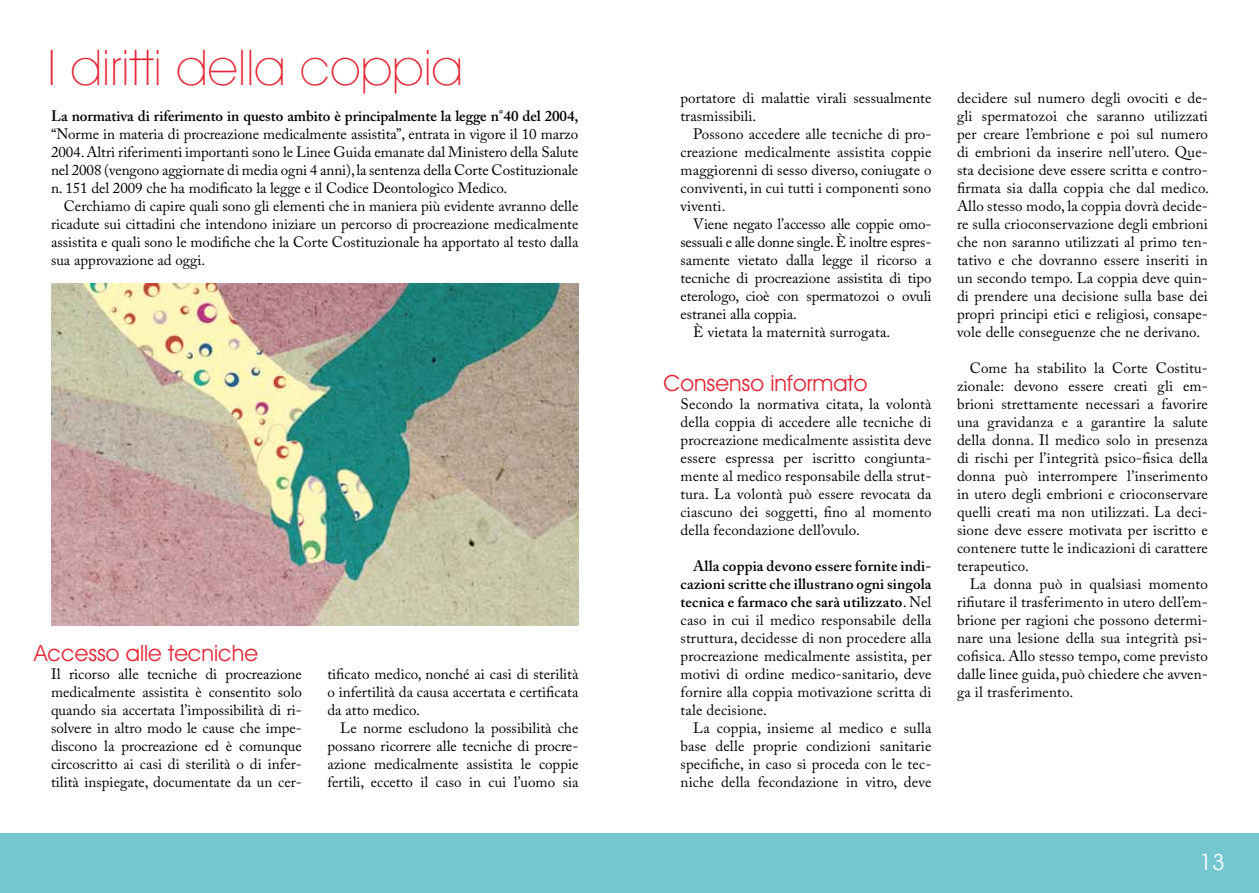
<style>
.page{position:relative;width:1259px;height:893px;background:#fff}
.page>*{position:absolute;margin:0;border:0;box-sizing:border-box;transform-origin:0 0}
.t1{font:200 49.5px "Avant Garde IT Cby BT";letter-spacing:.005em;color:#e42938}
.t2{font:22.5px "Avant Garde IT Cby BT";color:#e42938}
.t3{font:22.5px "Avant Garde IT Cby BT";color:#fff}
.t4{font:15px/18px "Adobe Caslon Pro";color:#000;text-align:justify}
.t5{font:600 15px "Adobe Caslon Pro";letter-spacing:-.005em;color:#000}
.s1{font-weight:600}
</style>
<div class="page">
<div style="left:0;top:833px;width:1259px;height:60px;background:#74c7d1"></div>
<img style="left:51px;top:283px;width:527px;height:342px">
<h1 class="t1" style="left:48px;top:37px;width:417px">I diritti della coppia</h1>
<p class="t5" style="left:51px;top:107px;width:529px">La normativa di riferimento in questo ambito è principalmente la legge n°40 del 2004,</p>
<p class="t4" style="left:51px;top:125px;width:529px">“Norme in materia di procreazione medicalmente assistita”, entrata in vigore il 10 marzo 2004. Altri riferimenti importanti sono le Linee Guida emanate dal Ministero della Salute nel 2008 (vengono aggiornate di media ogni 4 anni), la sentenza della Corte Costituzionale n. 151 del 2009 che ha modificato la legge e il Codice Deontologico Medico.</p>
<p class="t4" style="left:51px;top:197px;width:529px;text-indent:13px">Cerchiamo di capire quali sono gli elementi che in maniera più evidente avranno delle ricadute sui cittadini che intendono iniziare un percorso di procreazione medicalmente assistita e quali sono le modifiche che la Corte Costituzionale ha apportato al testo dalla sua approvazione ad oggi.</p>
<h2 class="t2" style="left:34px;top:639px;width:225px">Accesso alle tecniche</h2>
<p class="t4" style="left:51px;top:665px;width:252px">Il ricorso alle tecniche di procreazione medicalmente assistita è consentito solo quando sia accertata l’impossibilità di ri&shy;solvere in altro modo le cause che impe&shy;discono la procreazione ed è comunque circoscritto ai casi di sterilità o di infer&shy;tilità inspiegate, documentate da un cer-</p>
<p class="t4" style="left:327px;top:665px;width:252px">tificato medico, nonché ai casi di sterilità o infertilità da causa accertata e certificata da atto medico.</p>
<p class="t4" style="left:327px;top:719px;width:252px;text-indent:13px">Le norme escludono la possibilità che possano ricorrere alle tecniche di procre&shy;azione medicalmente assistita le coppie fertili, eccetto il caso in cui l’uomo sia</p>
<p class="t4" style="left:680px;top:89px;width:252px">portatore di malattie virali sessualmente trasmissibili.</p>
<p class="t4" style="left:680px;top:125px;width:252px;text-indent:13px">Possono accedere alle tecniche di pro&shy;creazione medicalmente assistita coppie maggiorenni di sesso diverso, coniugate o conviventi, in cui tutti i componenti sono viventi.</p>
<p class="t4" style="left:693px;top:215px;width:240px">Viene negato l’accesso alle coppie omo-</p>
<p class="t4" style="left:680px;top:233px;width:251px">sessuali e alle donne single. È inoltre espres-</p>
<p class="t4" style="left:680px;top:251px;width:252px">samente vietato dalla legge il ricorso a</p>
<p class="t4" style="left:680px;top:269px;width:252px">tecniche di procreazione assistita di tipo</p>
<p class="t4" style="left:680px;top:287px;width:252px">eterologo, cioè con spermatozoi o ovuli</p>
<p class="t4" style="left:680px;top:305px;width:118px">estranei alla coppia.</p>
<p class="t4" style="left:693px;top:323px;width:199px">È vietata la maternità surrogata.</p>
<h2 class="t2" style="left:663px;top:369px;width:205px">Consenso informato</h2>
<p class="t4" style="left:680px;top:395px;width:252px">Secondo la normativa citata, la volontà della coppia di accedere alle tecniche di procreazione medicalmente assistita deve essere espressa per iscritto congiunta&shy;mente al medico responsabile della strut&shy;tura. La volontà può essere revocata da ciascuno dei soggetti, fino al momento della fecondazione dell’ovulo.</p>
<p class="t4" style="left:680px;top:557px;width:252px;text-indent:13px"><span class="s1">Alla coppia devono essere fornite indi&shy;cazioni scritte che illustrano ogni singola tecnica e farmaco che sarà utilizzato</span>. Nel caso in cui il medico responsabile della struttura, decidesse di non procedere alla procreazione medicalmente assistita, per motivi di ordine medico-sanitario, deve fornire alla coppia motivazione scritta di tale decisione.</p>
<p class="t4" style="left:680px;top:719px;width:252px;text-indent:13px">La coppia, insieme al medico e sulla base delle proprie condizioni sanitarie specifiche, in caso si proceda con le tec&shy;niche della fecondazione in vitro, deve</p>
<p class="t4" style="left:957px;top:89px;width:253px">decidere sul numero degli ovociti e de&shy;gli spermatozoi che saranno utilizzati per creare l’embrione e poi sul numero di embrioni da inserire nell’utero. Que&shy;sta decisione deve essere scritta e contro&shy;firmata sia dalla coppia che dal medico.<br>Allo stesso modo, la coppia dovrà decide&shy;re sulla crioconservazione degli embrioni che non saranno utilizzati al primo ten&shy;tativo e che dovranno essere inseriti in un secondo tempo. La coppia deve quin&shy;di prendere una decisione sulla base dei propri principi etici e religiosi, consape&shy;vole delle conseguenze che ne derivano.</p>
<p class="t4" style="left:957px;top:359px;width:252px;text-indent:13px">Come ha stabilito la Corte Costitu&shy;zionale: devono essere creati gli em&shy;brioni strettamente necessari a favorire una gravidanza e a garantire la salute della donna. Il medico solo in presenza di rischi per l’integrità psico-fisica della donna può interrompere l’inserimento in utero degli embrioni e crioconservare quelli creati ma non utilizzati. La deci&shy;sione deve essere motivata per iscritto e contenere tutte le indicazioni di carattere terapeutico.</p>
<p class="t4" style="left:957px;top:575px;width:252px;text-indent:13px">La donna può in qualsiasi momento rifiutare il trasferimento in utero dell’em&shy;brione per ragioni che possono determi&shy;nare una lesione della sua integrità psi&shy;cofisica. Allo stesso tempo, come previsto dalle linee guida, può chiedere che avven&shy;ga il trasferimento.</p>
<h2 class="t3" style="left:1199px;top:849px;width:27px">13</h2>
</div>
